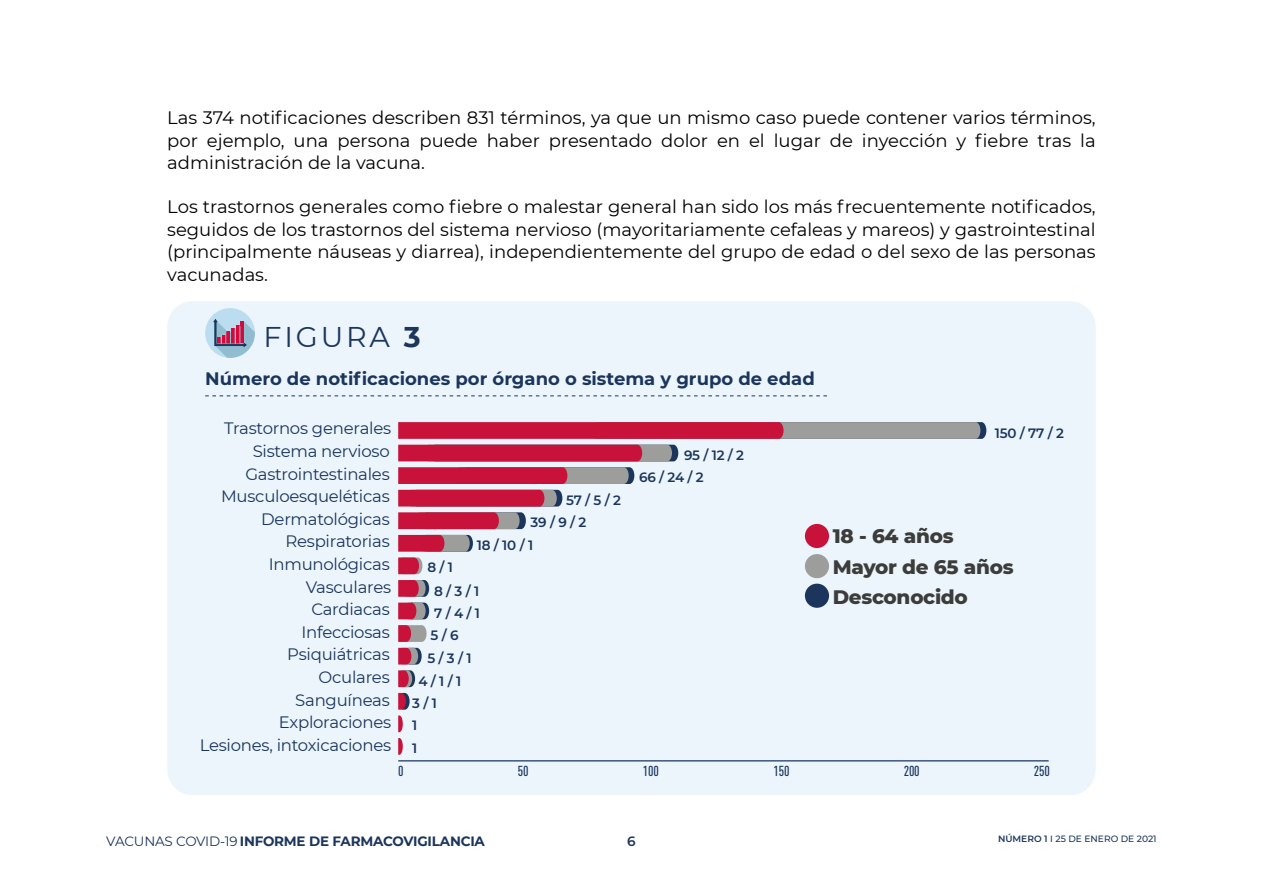
<style>
.page{position:relative;width:1263px;height:893px;background:#fff}
.page>*{position:absolute;margin:0;border:0;box-sizing:border-box;transform-origin:0 0}
.TEXTO_NORMAL{font:28.5px "Montserrat";letter-spacing:.1em;color:#1b355d}
.t1{font:800 19.95px "Montserrat";letter-spacing:-.015em;color:#3c3c3b}
.t2{font:18px/22.5px "Montserrat";color:#000;text-align:justify}
.TITULO_FIGURA{font:700 18px "Montserrat";color:#1b355d}
.t3{font:16.5px "Montserrat";letter-spacing:-.015em;color:#1b355d}
.t4{font:500 condensed 14.25px "DIN Pro";letter-spacing:-.015em;color:#1b355d}
.t5{font:600 13.5px "Montserrat";letter-spacing:-.015em;color:#1b355d}
.t6{font:700 13.5px "Montserrat";letter-spacing:-.015em;color:#1b355d}
.t7{font:500 9.15px "Montserrat";color:#1b355d}
.s1{font-weight:700}
.s2{font-weight:400}
.s3{font-weight:600}
</style>
<div class="page">
<div style="left:167px;top:301px;width:929px;height:494px;background:#ecf5fb;border-radius:26px"></div>
<svg style="left:205px;top:395px;width:622px;height:1px"></svg>
<div style="left:205px;top:308px;width:50px;height:50px;background:#bcddef;border-radius:50%"></div>
<svg style="left:213px;top:319px;width:42px;height:39px"></svg>
<div style="left:805px;top:524px;width:24px;height:24px;background:#c9123a;border-radius:50%"></div>
<div style="left:805px;top:554px;width:24px;height:24px;background:#9d9d9c;border-radius:50%"></div>
<div style="left:805px;top:584px;width:24px;height:24px;background:#1b355d;border-radius:50%"></div>
<hr style="left:398px;top:760px;width:651px;height:1px;background:#1b355d">
<svg style="left:398px;top:738px;width:5px;height:17px"></svg>
<svg style="left:398px;top:693px;width:12px;height:39px"></svg>
<svg style="left:398px;top:625px;width:29px;height:17px"></svg>
<svg style="left:398px;top:670px;width:17px;height:17px"></svg>
<svg style="left:398px;top:648px;width:24px;height:16px"></svg>
<svg style="left:398px;top:603px;width:31px;height:16px"></svg>
<svg style="left:398px;top:580px;width:31px;height:17px"></svg>
<svg style="left:398px;top:512px;width:128px;height:17px;background:#b92f4f"></svg>
<svg style="left:398px;top:490px;width:164px;height:16px;background:#c01e43"></svg>
<svg style="left:398px;top:467px;width:236px;height:17px;background:#b93956"></svg>
<svg style="left:398px;top:445px;width:280px;height:16px;background:#c02245"></svg>
<svg style="left:398px;top:535px;width:75px;height:39px"></svg>
<svg style="left:398px;top:422px;width:588px;height:17px;background:#b8425c"></svg>
<p class="t2" style="left:167px;top:106px;width:930px">Las 374 notificaciones describen 831 términos, ya que un mismo caso puede contener varios términos, por ejemplo, una persona puede haber presentado dolor en el lugar de inyección y fiebre tras la administración de la vacuna.</p>
<p class="t2" style="left:167px;top:195px;width:930px">Los trastornos generales como fiebre o malestar general han sido los más frecuentemente notificados, seguidos de los trastornos del sistema nervioso (mayoritariamente cefaleas y mareos) y gastrointestinal (principalmente náuseas y diarrea), independientemente del grupo de edad o del sexo de las personas vacunadas.</p>
<p class="TEXTO_NORMAL" style="left:263px;top:317px;width:159px">FIGURA <span class="s1">3</span></p>
<p class="TITULO_FIGURA" style="left:205px;top:365px;width:611px">Número de notificaciones por órgano o sistema y grupo de edad</p>
<p class="t3" style="left:224px;top:417px;width:169px">Trastornos generales</p>
<p class="t3" style="left:253px;top:440px;width:139px">Sistema nervioso</p>
<p class="t5" style="left:684px;top:446px;width:62px">95 / 12 / 2</p>
<p class="t3" style="left:245px;top:462px;width:146px">Gastrointestinales</p>
<p class="t5" style="left:639px;top:468px;width:66px">66 / 24 / 2</p>
<p class="t3" style="left:221px;top:485px;width:170px">Musculoesqueléticas</p>
<p class="t5" style="left:566px;top:491px;width:56px">57 / 5 / 2</p>
<p class="t3" style="left:261px;top:508px;width:130px">Dermatológicas</p>
<p class="t5" style="left:530px;top:513px;width:57px">39 / 9 / 2</p>
<p class="t3" style="left:285px;top:530px;width:106px">Respiratorias</p>
<p class="t5" style="left:477px;top:535px;width:58px">18 / 10 / 1</p>
<p class="t3" style="left:269px;top:553px;width:122px">Inmunológicas</p>
<p class="t5" style="left:427px;top:558px;width:27px">8 / 1</p>
<p class="t3" style="left:306px;top:575px;width:87px">Vasculares</p>
<p class="t5" style="left:434px;top:582px;width:47px">8 / 3 / 1</p>
<p class="t3" style="left:311px;top:598px;width:80px">Cardiacas</p>
<p class="t5" style="left:434px;top:603px;width:47px">7 / 4 / 1</p>
<p class="t3" style="left:302px;top:621px;width:90px">Infecciosas</p>
<p class="t3" style="left:287px;top:643px;width:104px">Psiquiátricas</p>
<p class="t3" style="left:319px;top:666px;width:73px">Oculares</p>
<p class="t5" style="left:431px;top:626px;width:29px">5 / 6</p>
<p class="t5" style="left:418px;top:672px;width:44px">4 / 1 / 1</p>
<p class="t5" style="left:427px;top:649px;width:46px">5 / 3 / 1</p>
<p class="t3" style="left:295px;top:688px;width:96px">Sanguíneas</p>
<p class="t5" style="left:412px;top:693px;width:26px">3 / 1</p>
<p class="t3" style="left:279px;top:711px;width:114px">Exploraciones</p>
<p class="t3" style="left:200px;top:734px;width:193px">Lesiones, intoxicaciones</p>
<p class="t5" style="left:412px;top:716px;width:7px">1</p>
<p class="t5" style="left:412px;top:739px;width:7px">1</p>
<p class="t5" style="left:995px;top:424px;width:71px">150 / 77 / 2</p>
<p class="t1" style="left:833px;top:521px;width:122px">18 - 64 años</p>
<p class="t1" style="left:833px;top:552px;width:182px">Mayor de 65 años</p>
<p class="t1" style="left:833px;top:582px;width:137px">Desconocido</p>
<p class="t4" style="left:398px;top:761px;width:7px">0</p>
<p class="t4" style="left:518px;top:761px;width:12px">50</p>
<p class="t4" style="left:643px;top:761px;width:17px">100</p>
<p class="t4" style="left:774px;top:761px;width:17px">150</p>
<p class="t4" style="left:904px;top:761px;width:17px">200</p>
<p class="t4" style="left:1034px;top:761px;width:17px">250</p>
<p class="t6" style="left:106px;top:831px;width:380px"><span class="s2">VACUNAS COVID-19</span> INFORME DE FARMACOVIGILANCIA</p>
<p class="t5" style="left:627px;top:831px;width:10px">6</p>
<p class="t7" style="left:998px;top:832px;width:160px"><span class="s3">NÚMERO 1</span> I 25 DE ENERO DE 2021</p>
</div>
